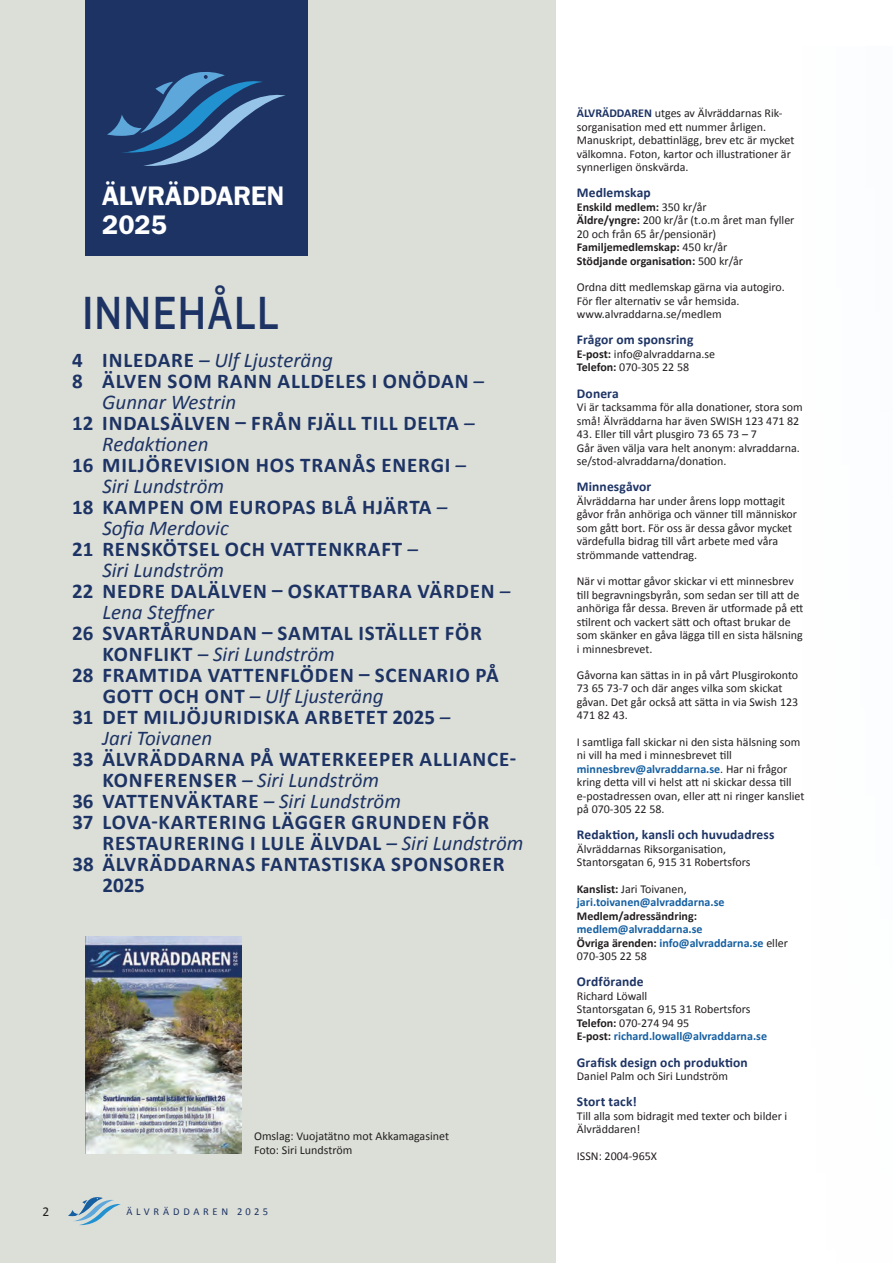
<style>
.page{position:relative;width:893px;height:1263px;background:#fff}
.page>*{position:absolute;margin:0;border:0;box-sizing:border-box;transform-origin:0 0}
.t1{font:500 45px "Franklin Gothic ATF";letter-spacing:.045em;color:#1d3364;scale:.8 1}
.t2{font:27.75px/28.5px "Franklin Gothic URW Dem";color:#fff}
.t3{font:700 21px "Calibri";letter-spacing:.04em;color:#1d3364}
.t4{font:italic 21px "Calibri";color:#1d3364}
.t5{font:700 13.5px "Calibri";letter-spacing:.01em;color:#1d3364}
.t6{font:13.5px "Calibri";color:#231f20}
.t7{font:12px/13.5px "Calibri";color:#231f20}
.t8{font:700 12px/13.5px "Calibri";color:#1660a2}
.t9{font:700 12px "Calibri";color:#231f20}
.t10{font:10.5px "Calibri";letter-spacing:.35em;color:#1d3364}
.s1{font-weight:700;font-style:normal}
.s2{font-weight:400;font-style:italic}
.s3{font-weight:700;color:#1d3364}
.s4{font-weight:700}
.s5{font-weight:700;color:#1660a2}
.s6{color:#231f20}
.s7{font-weight:400;color:#231f20}
</style>
<div class="page">
<div style="left:0;top:0;width:556px;height:1263px;background:#dcdfd8"></div>
<svg style="left:68px;top:1197px;width:53px;height:29px"></svg>
<div style="left:85px;top:0;width:223px;height:255px;background:#1d3364"></div>
<svg style="left:107px;top:72px;width:178px;height:94px"></svg>
<img style="left:86px;top:936px;width:155px;height:218px">
<h2 class="t2" style="left:102px;top:181px;width:184px">ÄLVRÄDDAREN<br>2025</h2>
<h1 class="t1" style="left:82px;top:283px;width:247px">INNEHÅLL</h1>
<h3 class="t4" style="left:72px;top:345px;width:262px"><span class="s1">4 INLEDARE</span> – Ulf Ljusteräng</h3>
<h3 class="t3" style="left:72px;top:366px;width:413px">8 ÄLVEN SOM RANN ALLDELES I ONÖDAN <span class="s2">–</span></h3>
<h3 class="t4" style="left:102px;top:387px;width:136px">Gunnar Westrin</h3>
<h3 class="t3" style="left:72px;top:408px;width:404px">12 INDALSÄLVEN – FRÅN FJÄLL TILL DELTA <span class="s2">–</span></h3>
<h3 class="t4" style="left:102px;top:429px;width:108px">Redaktionen</h3>
<h3 class="t3" style="left:72px;top:450px;width:395px">16 MILJÖREVISION HOS TRANÅS ENERGI <span class="s2">–</span></h3>
<h3 class="t4" style="left:102px;top:471px;width:123px">Siri Lundström</h3>
<h3 class="t3" style="left:72px;top:492px;width:376px">18 KAMPEN OM EUROPAS BLÅ HJÄRTA <span class="s2">–</span></h3>
<h3 class="t4" style="left:102px;top:513px;width:128px">Sofia Merdovic</h3>
<h3 class="t3" style="left:72px;top:534px;width:347px">21 RENSKÖTSEL OCH VATTENKRAFT <span class="s2">–</span></h3>
<h3 class="t4" style="left:102px;top:555px;width:123px">Siri Lundström</h3>
<h3 class="t3" style="left:72px;top:576px;width:439px">22 NEDRE DALÄLVEN – OSKATTBARA VÄRDEN <span class="s2">–</span></h3>
<h3 class="t4" style="left:102px;top:597px;width:113px">Lena Steffner</h3>
<h3 class="t3" style="left:72px;top:618px;width:411px">26 SVARTÅRUNDAN – SAMTAL ISTÄLLET FÖR</h3>
<h3 class="t4" style="left:102px;top:639px;width:234px"><span class="s1">KONFLIKT</span> – Siri Lundström</h3>
<h3 class="t3" style="left:72px;top:660px;width:428px">28 FRAMTIDA VATTENFLÖDEN – SCENARIO PÅ</h3>
<h3 class="t4" style="left:103px;top:681px;width:282px"><span class="s1">GOTT OCH ONT</span> – Ulf Ljusteräng</h3>
<h3 class="t3" style="left:72px;top:702px;width:379px">31 DET MILJÖJURIDISKA ARBETET 2025 <span class="s2">–</span></h3>
<h3 class="t4" style="left:102px;top:723px;width:112px">Jari Toivanen</h3>
<h3 class="t3" style="left:72px;top:744px;width:445px">33 ÄLVRÄDDARNA PÅ WATERKEEPER ALLIANCE-</h3>
<h3 class="t4" style="left:102px;top:765px;width:278px"><span class="s1">KONFERENSER</span> – Siri Lundström</h3>
<h3 class="t3" style="left:72px;top:786px;width:330px">36 VATTENVÄKTARE <span class="s2">– Siri Lundström</span></h3>
<h3 class="t3" style="left:72px;top:807px;width:418px">37 LOVA-KARTERING LÄGGER GRUNDEN FÖR</h3>
<h3 class="t3" style="left:102px;top:828px;width:423px">RESTAURERING I LULE ÄLVDAL <span class="s2">– Siri Lundström</span></h3>
<h3 class="t3" style="left:72px;top:849px;width:434px">38 ÄLVRÄDDARNAS FANTASTISKA SPONSORER</h3>
<h3 class="t3" style="left:102px;top:870px;width:44px">2025</h3>
<p class="t7" style="left:254px;top:1129px;width:196px">Omslag: Vuojatätno mot Akkamagasinet<br>Foto: Siri Lundström</p>
<p class="t6" style="left:43px;top:1202px;width:8px">2</p>
<p class="t10" style="left:126px;top:1204px;width:143px">ÄLVRÄDDAREN 2025</p>
<p class="t7" style="left:577px;top:106px;width:219px"><span class="s3">ÄLVRÄDDAREN</span> utges av Älvräddarnas Rik&shy;sorganisation med ett nummer årligen.<br>Manuskript, debattinlägg, brev etc är mycket välkomna. Foton, kartor och illustrationer är synnerligen önskvärda.</p>
<p class="t5" style="left:577px;top:183px;width:75px">Medlemskap</p>
<p class="t7" style="left:577px;top:200px;width:219px"><span class="s4">Enskild medlem:</span> 350 kr/år<br><span class="s4">Äldre/yngre:</span> 200 kr/år (t.o.m året man fyller 20 och från 65 år/pensionär)<br><span class="s4">Familjemedlemskap:</span> 450 kr/år<br><span class="s4">Stödjande organisation:</span> 500 kr/år</p>
<p class="t7" style="left:577px;top:280px;width:210px">Ordna ditt medlemskap gärna via autogiro.<br>För fler alternativ se vår hemsida. www.alvraddarna.se/medlem</p>
<p class="t5" style="left:577px;top:330px;width:118px">Frågor om sponsring</p>
<p class="t7" style="left:577px;top:347px;width:140px"><span class="s4">E-post:</span> info@alvraddarna.se<br><span class="s4">Telefon:</span> 070-305 22 58</p>
<p class="t5" style="left:577px;top:383px;width:43px">Donera</p>
<p class="t7" style="left:577px;top:400px;width:227px">Vi är tacksamma för alla donationer, stora som små! Älvräddarna har även SWISH 123 471 82</p>
<p class="t7" style="left:577px;top:427px;width:224px">43. Eller till vårt plusgiro 73 65 73 – 7<br>Går även välja vara helt anonym: alvraddarna. se/stod-alvraddarna/donation.</p>
<p class="t5" style="left:577px;top:477px;width:76px">Minnesgåvor</p>
<p class="t7" style="left:577px;top:494px;width:222px">Älvräddarna har under årens lopp mottagit gåvor från anhöriga och vänner till människor som gått bort. För oss är dessa gåvor mycket värdefulla bidrag till vårt arbete med våra strömmande vattendrag.</p>
<p class="t7" style="left:577px;top:574px;width:228px">När vi mottar gåvor skickar vi ett minnesbrev till begravningsbyrån, som sedan ser till att de anhöriga får dessa. Breven är utformade på ett stilrent och vackert sätt och oftast brukar de som skänker en gåva lägga till en sista hälsning i minnesbrevet.</p>
<p class="t7" style="left:577px;top:668px;width:223px">Gåvorna kan sättas in in på vårt Plusgirokonto 73 65 73-7 och där anges vilka som skickat gåvan. Det går också att sätta in via Swish 123<br>471 82 43.</p>
<p class="t7" style="left:577px;top:734px;width:229px">I samtliga fall skickar ni den sista hälsning som ni vill ha med i minnesbrevet till <span class="s5">minnesbrev@alvraddarna.se</span>. Har ni frågor kring detta vill vi helst att ni skickar dessa till e-postadressen ovan, eller att ni ringer kansliet på 070-305 22 58.</p>
<p class="t5" style="left:577px;top:825px;width:199px">Redaktion, kansli och huvudadress</p>
<p class="t7" style="left:577px;top:842px;width:175px">Älvräddarnas Riksorganisation,<br>Stantorsgatan 6, 915 31 Robertsfors</p>
<p class="t8" style="left:577px;top:881px;width:149px"><span class="s6">Kanslist:</span> <span class="s7">Jari Toivanen, </span>jari.toivanen@alvraddarna.se</p>
<p class="t9" style="left:577px;top:907px;width:122px">Medlem/adressändring:</p>
<p class="t8" style="left:577px;top:922px;width:213px">medlem@alvraddarna.se<br><span class="s6">Övriga ärenden:</span> info@alvraddarna.se <span class="s7">eller<br>070-305 22 58</span></p>
<p class="t5" style="left:577px;top:972px;width:68px">Ordförande</p>
<p class="t7" style="left:577px;top:989px;width:192px">Richard Löwall<br>Stantorsgatan 6, 915 31 Robertsfors<br><span class="s4">Telefon:</span> 070-274 94 95<br><span class="s4">E-post:</span> <span class="s5">richard.lowall@alvraddarna.se</span></p>
<p class="t5" style="left:577px;top:1053px;width:172px">Grafisk design och produktion</p>
<p class="t7" style="left:577px;top:1069px;width:153px">Daniel Palm och Siri Lundström</p>
<p class="t5" style="left:577px;top:1092px;width:61px">Stort tack!</p>
<p class="t7" style="left:577px;top:1109px;width:212px">Till alla som bidragit med texter och bilder i<br>Älvräddaren!</p>
<p class="t7" style="left:577px;top:1149px;width:82px">ISSN: 2004-965X</p>
</div>
